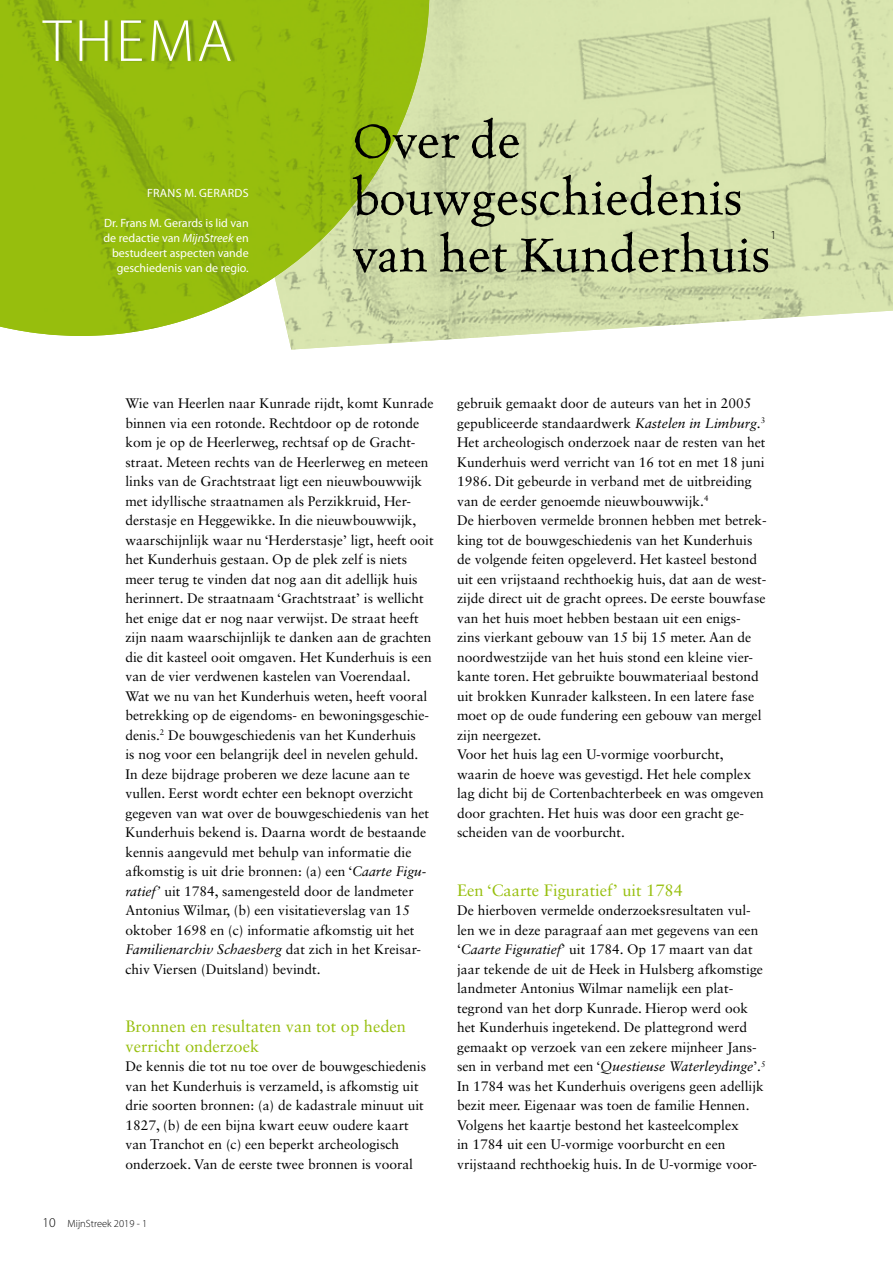
<style>
.page{position:relative;width:893px;height:1263px;background:#fff}
.page>*{position:absolute;margin:0;border:0;box-sizing:border-box;transform-origin:0 0}
.t1{font:300 60px "Myriad Pro";letter-spacing:.06em;color:#fff}
.t2{font:54px/57px "Celestia Antiqua";color:#000}
.t3{font:16.5px/19.5px "Sabon LT Std";color:#97bf0d}
.t4{font:13.8px/19.5px "Sabon LT Std";color:#000}
.t5{font:300 12.3px "Myriad Pro";color:#000}
.t6{font:12px/15px "Myriad Pro";color:#fff;text-align:right}
.t7{font:12px "Myriad Pro";letter-spacing:.02em;color:#fff}
.t8{font:300 10.5px "Myriad Pro";color:#000}
.s1{font-style:italic}
.s2{font-size:13.5px}
</style>
<div class="page">
<img style="left:288px;top:0;width:605px;height:350px">
<img style="left:0;top:0;width:429px;height:336px">
<img style="left:45px;top:18px;width:191px;height:44px">
<h1 class="t1" style="left:43px;top:5px;width:190px">THEMA</h1>
<p class="t7" style="left:147px;top:185px;width:103px">FRANS M. GERARDS</p>
<p class="t6" style="left:104px;top:215px;width:147px">Dr. Frans M. Gerards is lid van de redactie van <span class="s1">MijnStreek</span> en bestudeert aspecten vande geschiedenis van de regio.</p>
<h2 class="t2" style="left:353px;top:114px;width:419px">Over de bouwgeschiedenis van het Kunderhuis</h2>
<p class="t5" style="left:770px;top:228px;width:7px">1</p>
<p class="t4" style="left:125px;top:393px;width:310px">Wie van Heerlen naar Kunrade rijdt, komt Kunrade binnen via een rotonde. Rechtdoor op de rotonde kom je op de Heerlerweg, rechtsaf op de Gracht&shy;straat. Meteen rechts van de Heerlerweg en meteen links van de Grachtstraat ligt een nieuwbouwwijk met idyllische straatnamen als Perzikkruid, Her&shy;derstasje en Heggewikke. In die nieuwbouwwijk, waarschijnlijk waar nu ‘Herderstasje’ ligt, heeft ooit het Kunderhuis gestaan. Op de plek zelf is niets meer terug te vinden dat nog aan dit adellijk huis herinnert. De straatnaam ‘Grachtstraat’ is wellicht het enige dat er nog naar verwijst. De straat heeft zijn naam waarschijnlijk te danken aan de grachten die dit kasteel ooit omgaven. Het Kunderhuis is een van de vier verdwenen kastelen van Voerendaal.<br>Wat we nu van het Kunderhuis weten, heeft vooral betrekking op de eigendoms- en bewoningsgeschie&shy;denis.<sup>2</sup> De bouwgeschiedenis van het Kunderhuis<br>is nog voor een belangrijk deel in nevelen gehuld.<br>In deze bijdrage proberen we deze lacune aan te vullen. Eerst wordt echter een beknopt overzicht gegeven van wat over de bouwgeschiedenis van het Kunderhuis bekend is. Daarna wordt de bestaande kennis aangevuld met behulp van informatie die afkomstig is uit drie bronnen: (a) een ‘<span class="s1">Caarte Figu&shy;ratief’</span> uit 1784, samengesteld door de landmeter Antonius Wilmar, (b) een visitatieverslag van 15 oktober 1698 en (c) informatie afkomstig uit het <span class="s1">Familienarchiv Schaesberg</span> dat zich in het Kreisar&shy;chiv Viersen (Duitsland) bevindt.</p>
<p class="t3" style="left:125px;top:1016px;width:282px">Bronnen en resultaten van tot op heden verricht onderzoek</p>
<p class="t4" style="left:125px;top:1056px;width:302px">De kennis die tot nu toe over de bouwgeschiedenis van het Kunderhuis is verzameld, is afkomstig uit drie soorten bronnen: (a) de kadastrale minuut uit 1827, (b) de een bijna kwart eeuw oudere kaart van Tranchot en (c) een beperkt archeologisch onderzoek. Van de eerste twee bronnen is vooral</p>
<p class="t8" style="left:43px;top:1217px;width:106px"><span class="s2">10</span> MijnStreek 2019 - 1</p>
<p class="t4" style="left:457px;top:393px;width:311px">gebruik gemaakt door de auteurs van het in 2005 gepubliceerde standaardwerk <span class="s1">Kastelen in Limburg</span>.<sup>3<br></sup>Het archeologisch onderzoek naar de resten van het Kunderhuis werd verricht van 16 tot en met 18 juni 1986. Dit gebeurde in verband met de uitbreiding van de eerder genoemde nieuwbouwwijk.<sup>4<br></sup>De hierboven vermelde bronnen hebben met betrek&shy;king tot de bouwgeschiedenis van het Kunderhuis de volgende feiten opgeleverd. Het kasteel bestond uit een vrijstaand rechthoekig huis, dat aan de west&shy;zijde direct uit de gracht oprees. De eerste bouwfase van het huis moet hebben bestaan uit een enigs&shy;zins vierkant gebouw van 15 bij 15 meter. Aan de noordwestzijde van het huis stond een kleine vier&shy;kante toren. Het gebruikte bouwmateriaal bestond uit brokken Kunrader kalksteen. In een latere fase moet op de oude fundering een gebouw van mergel zijn neergezet.<br>Voor het huis lag een U-vormige voorburcht, waarin de hoeve was gevestigd. Het hele complex lag dicht bij de Cortenbachterbeek en was omgeven door grachten. Het huis was door een gracht ge&shy;scheiden van de voorburcht.</p>
<p class="t3" style="left:457px;top:880px;width:227px">Een ‘Caarte Figuratief’ uit 1784</p>
<p class="t4" style="left:457px;top:900px;width:310px">De hierboven vermelde onderzoeksresultaten vul&shy;len we in deze paragraaf aan met gegevens van een ‘<span class="s1">Caarte Figuratief</span>’ uit 1784. Op 17 maart van dat jaar tekende de uit de Heek in Hulsberg afkomstige landmeter Antonius Wilmar namelijk een plat&shy;tegrond van het dorp Kunrade. Hierop werd ook het Kunderhuis ingetekend. De plattegrond werd gemaakt op verzoek van een zekere mijnheer Jans&shy;sen in verband met een ‘<span class="s1">Questieuse Waterleydinge</span>’.<sup>5<br></sup>In 1784 was het Kunderhuis overigens geen adellijk bezit meer. Eigenaar was toen de familie Hennen.<br>Volgens het kaartje bestond het kasteelcomplex<br>in 1784 uit een U-vormige voorburcht en een vrijstaand rechthoekig huis. In de U-vormige voor-</p>
</div>
